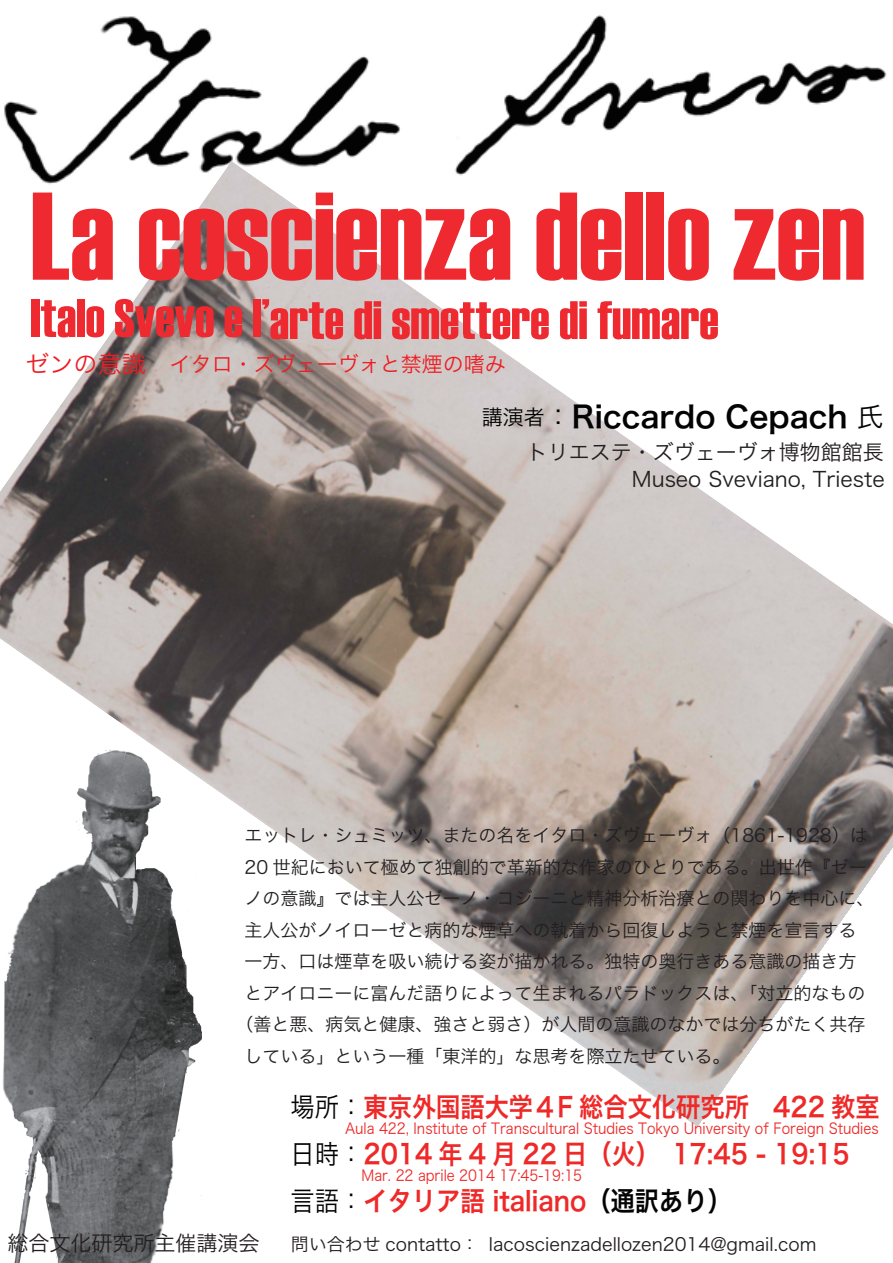
<style>
.page{position:relative;width:893px;height:1263px;background:#fff}
.page>*{position:absolute;margin:0;border:0;box-sizing:border-box;transform-origin:0 0}
.t1{font:124.5px "Haettenschweiler";color:#ee292f}
.t2{font:54px "Haettenschweiler";color:#ee292f}
.t3{font:30px "Hira Kaku Pro W6";color:#030303}
.t4{font:26.85px/47px "Hira Kaku Pro W6";color:#ee2928;scale:.9 1}
.t5{font:21px/27.2px "Hira Kaku Pro W3";color:#231f20;text-align:right}
.t6{font:21px "Hira Kaku Pro W3";color:#ee1d23}
.t7{font:18px "Hira Kaku Pro W3";color:#231f20}
.t8{font:15px "Hira Kaku Pro W3";color:#ee2928;scale:.9 1}
.s1{font-size:24px}
.s2{font-family:"Hira Kaku Pro W3";font-size:21px;color:#000}
.s3{font-family:"Hira Kaku Pro W3";font-size:27px;color:#000}
.s4{font-family:"Hira Kaku Pro W3";font-size:27px}
.s5{font-family:"Hira Kaku Pro W3";color:#030303}
.s6{font-family:"Hira Kaku Pro W3";color:#000}
.s7{font-family:"Hira Kaku Pro W3";color:#040303}
.s8{color:#030303}
</style>
<div class="page">
<img style="left:14px;top:1127px;width:188px;height:136px">
<img style="left:4px;top:15px;width:883px;height:146px">
<img style="left:0;top:161px;width:893px;height:966px">
<h1 class="t1" style="left:31px;top:165px;width:836px">La coscienza dello zen</h1>
<h2 class="t2" style="left:31px;top:289px;width:690px">Italo Svevo e l’arte di smettere di fumare</h2>
<p class="t6" style="left:26px;top:345px;width:481px"><span class="s1">ゼンの意識</span> イタロ・ズヴェーヴォと禁煙の嗜み</p>
<h3 class="t3" style="left:482px;top:390px;width:403px"><span class="s2">講演者</span><span class="s3">：</span>Riccardo Cepach <span class="s4">氏</span></h3>
<p class="t5" style="left:527px;top:437px;width:359px">トリエステ・ズヴェーヴォ博物館館長<br>Museo Sveviano, Trieste</p>
<p class="t7" style="left:245px;top:819px;width:625px">エットレ・シュミッツ、またの名をイタロ・ズヴェーヴォ（1861-1928）は</p>
<p class="t7" style="left:245px;top:851px;width:624px">20 世紀において極めて独創的で革新的な作家のひとりである。出世作『ゼー</p>
<p class="t7" style="left:245px;top:882px;width:632px">ノの意識』では主人公ゼーノ・コジーニと精神分析治療との関わりを中心に、</p>
<p class="t7" style="left:245px;top:914px;width:614px">主人公がノイローゼと病的な煙草への執着から回復しようと禁煙を宣言する</p>
<p class="t7" style="left:245px;top:945px;width:614px">一方、口は煙草を吸い続ける姿が描かれる。独特の奥行きある意識の描き方</p>
<p class="t7" style="left:245px;top:977px;width:623px">とアイロニーに富んだ語りによって生まれるパラドックスは、「対立的なもの</p>
<p class="t7" style="left:236px;top:1008px;width:631px">（善と悪、病気と健康、強さと弱さ）が人間の意識のなかでは分ちがたく共存</p>
<p class="t7" style="left:245px;top:1040px;width:488px">している」という一種「東洋的」な思考を際立たせている。</p>
<p class="t5" style="left:7px;top:1228px;width:254px">総合文化研究所主催講演会</p>
<h3 class="t4" style="left:291px;top:1082px;width:656px"><span class="s5">場所：</span>東京外国語大学４F 総合文化研究所　422 教室<span class="s6">日時：</span>2014 年 4 月 22 日（火）　17:45 - 19:15<span class="s7">言語：</span>イタリア語 italiano<span class="s8">（通訳あり）</span></h3>
<p class="t8" style="left:345px;top:1115px;width:595px">Aula 422, Institute of Transcultural Studies Tokyo University of Foreign Studies</p>
<p class="t8" style="left:362px;top:1162px;width:247px">Mar. 22 aprile 2014 17:45-19:15</p>
<p class="t7" style="left:291px;top:1228px;width:190px">問い合わせ contatto：</p>
<p class="t7" style="left:489px;top:1228px;width:329px">lacoscienzadellozen2014@gmail.com</p>
</div>
